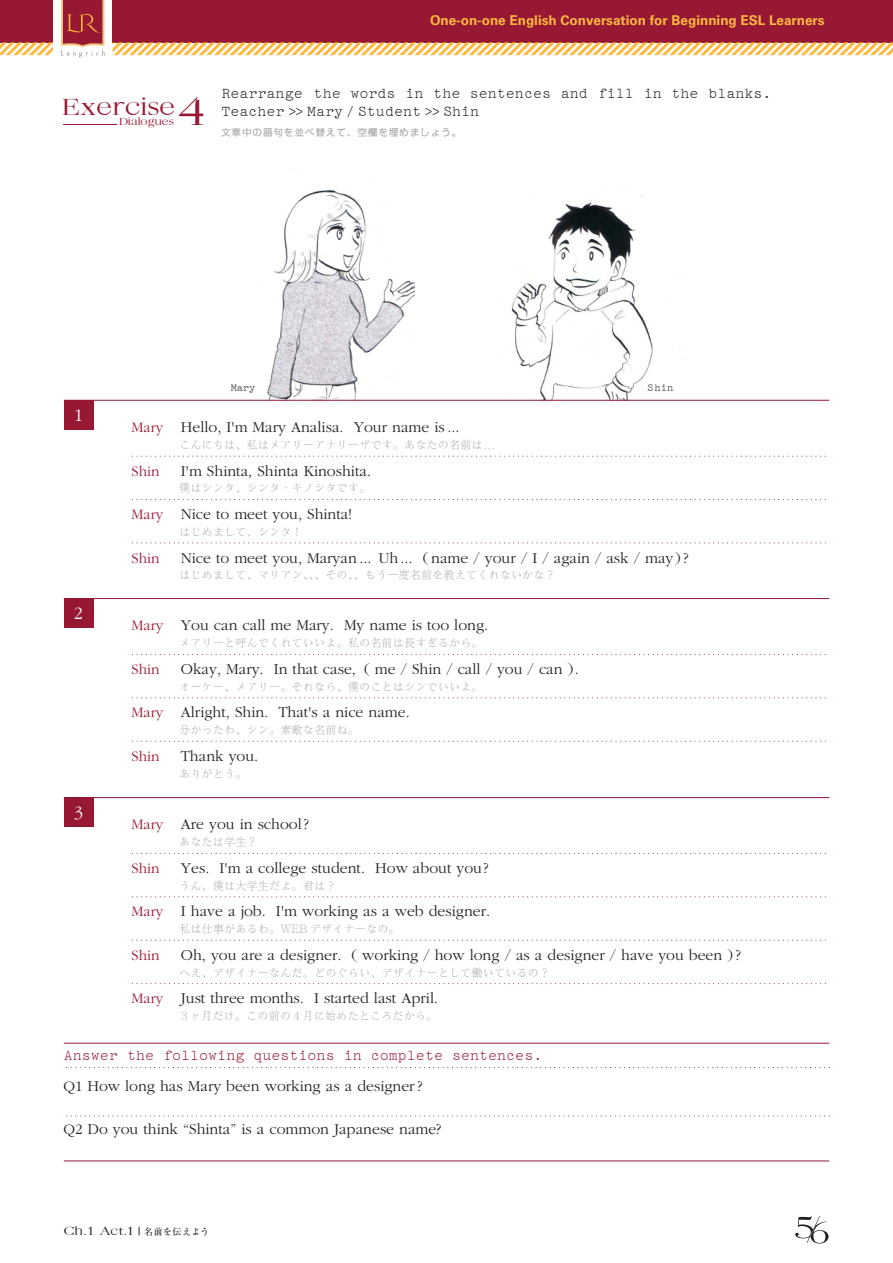
<style>
.page{position:relative;width:893px;height:1263px;background:#fff}
.page>*{position:absolute;margin:0;border:0;box-sizing:border-box;transform-origin:0 0}
.t1{font:300 40.5px "Quantas Broad";color:#971833}
.t2{font:300 24px "Quantas Broad";color:#971833}
.t3{font:300 18px "Garamond";color:#fff}
.t4{font:300 15.75px "Garamond";color:#231f20}
.t5{font:15px/18px "Pica 10 Pitch BT";color:#231f20}
.t6{font:300 15px "Garamond";color:#971833}
.t7{font:15px "Pica 10 Pitch BT";color:#971833}
.t8{font:700 13.5px "Univers";color:#fdb940}
.t9{font:300 12px "Quantas Broad";color:#231f20}
.t10{font:300 11.25px "Jomin Std";color:#9d9fa2}
.t11{font:300 10.5px "Quantas Broad";color:#971833}
.t12{font:10.5px "Pica 10 Pitch BT";letter-spacing:-.01em;color:#231f20}
.t13{font:9.75px "Kakumin Pro";letter-spacing:.075em;color:#9d9fa2}
.s1{font-size:15px}
.s2{font-family:"Ryumin Pro";font-weight:500;font-size:9px}
</style>
<div class="page">
<img style="left:233px;top:190px;width:182px;height:210px">
<img style="left:415px;top:195px;width:323px;height:205px">
<hr style="left:63px;top:124px;width:54px;height:1px;background:#971833">
<hr style="left:64px;top:400px;width:765px;height:1px;background:#971833">
<svg style="left:132px;top:499px;width:694px;height:1px"></svg>
<svg style="left:132px;top:456px;width:694px;height:1px"></svg>
<svg style="left:132px;top:542px;width:694px;height:1px"></svg>
<svg style="left:0;top:0;width:893px;height:57px;background:#b24d52"></svg>
<svg style="left:795px;top:1216px;width:33px;height:27px"></svg>
<svg style="left:132px;top:654px;width:694px;height:1px"></svg>
<svg style="left:132px;top:741px;width:694px;height:1px"></svg>
<svg style="left:132px;top:697px;width:694px;height:1px"></svg>
<hr style="left:64px;top:598px;width:765px;height:1px;background:#971833">
<hr style="left:64px;top:797px;width:765px;height:1px;background:#971833">
<svg style="left:132px;top:853px;width:694px;height:1px"></svg>
<svg style="left:132px;top:896px;width:694px;height:1px"></svg>
<svg style="left:132px;top:983px;width:694px;height:1px"></svg>
<svg style="left:132px;top:940px;width:694px;height:1px"></svg>
<hr style="left:64px;top:1043px;width:765px;height:1px;background:#971833">
<svg style="left:66px;top:1067px;width:763px;height:1px"></svg>
<svg style="left:66px;top:1116px;width:763px;height:1px"></svg>
<hr style="left:64px;top:1161px;width:765px;height:1px;background:#971833">
<div style="left:64px;top:400px;width:30px;height:30px;background:#971833"></div>
<div style="left:64px;top:598px;width:30px;height:30px;background:#971833"></div>
<div style="left:64px;top:797px;width:30px;height:30px;background:#971833"></div>
<p class="t8" style="left:430px;top:13px;width:396px">One-on-one English Conversation for Beginning ESL Learners</p>
<h1 class="t1" style="left:176px;top:88px;width:31px">4</h1>
<h2 class="t2" style="left:62px;top:93px;width:115px">Exercise</h2>
<p class="t11" style="left:119px;top:116px;width:57px">Dialogues</p>
<p class="t5" style="left:221px;top:85px;width:552px">Rearrange the words in the sentences and fill in the blanks.<br>Teacher &gt;&gt; Mary / Student &gt;&gt; Shin</p>
<p class="t13" style="left:221px;top:124px;width:242px">文章中の語句を並べ替えて、空欄を埋めましょう。</p>
<p class="t12" style="left:231px;top:382px;width:26px">Mary</p>
<p class="t12" style="left:647px;top:382px;width:28px">Shin</p>
<p class="t3" style="left:74px;top:405px;width:10px">1</p>
<p class="t3" style="left:74px;top:604px;width:10px">2</p>
<p class="t3" style="left:74px;top:803px;width:10px">3</p>
<p class="t6" style="left:132px;top:419px;width:33px">Mary</p>
<p class="t6" style="left:132px;top:463px;width:29px">Shin</p>
<p class="t6" style="left:132px;top:506px;width:33px">Mary</p>
<p class="t6" style="left:132px;top:550px;width:29px">Shin</p>
<p class="t6" style="left:132px;top:618px;width:33px">Mary</p>
<p class="t6" style="left:132px;top:661px;width:29px">Shin</p>
<p class="t6" style="left:132px;top:705px;width:33px">Mary</p>
<p class="t6" style="left:132px;top:748px;width:29px">Shin</p>
<p class="t4" style="left:181px;top:419px;width:280px">Hello, I'm Mary Analisa. Your name is ...</p>
<p class="t4" style="left:181px;top:462px;width:192px">I'm Shinta, Shinta Kinoshita.</p>
<p class="t4" style="left:181px;top:506px;width:173px">Nice to meet you, Shinta!</p>
<p class="t4" style="left:181px;top:549px;width:509px">Nice to meet you, Maryan ... Uh... ( name / your / I / again / ask / may) ?</p>
<p class="t10" style="left:179px;top:435px;width:317px">こんにちは、私はメアリーアナリーザです。あなたの名前は . . .</p>
<p class="t10" style="left:179px;top:478px;width:193px">僕はシンタ、シンタ・キノシタです。</p>
<p class="t10" style="left:179px;top:522px;width:125px">はじめまして、シンタ！</p>
<p class="t10" style="left:179px;top:565px;width:378px">はじめまして、マリアン、、、その、、もう一度名前を教えてくれないかな？</p>
<p class="t4" style="left:181px;top:617px;width:309px">You can call me Mary. My name is too long.</p>
<p class="t4" style="left:181px;top:660px;width:400px">Okay, Mary. In that case, ( me / Shin / call / you / can ).</p>
<p class="t4" style="left:181px;top:704px;width:231px">Alright, Shin. That's a nice name.</p>
<p class="t4" style="left:181px;top:747px;width:79px">Thank you.</p>
<p class="t10" style="left:179px;top:633px;width:305px">メアリーと呼んでくれていいよ。私の名前は長すぎるから。</p>
<p class="t10" style="left:179px;top:677px;width:305px">オーケー、メアリー。それなら、僕のことはシンでいいよ。</p>
<p class="t10" style="left:179px;top:720px;width:181px">分かったわ、シン。素敵な名前ね。</p>
<p class="t10" style="left:179px;top:764px;width:69px">ありがとう。</p>
<p class="t6" style="left:132px;top:817px;width:33px">Mary</p>
<p class="t6" style="left:132px;top:860px;width:29px">Shin</p>
<p class="t6" style="left:132px;top:904px;width:33px">Mary</p>
<p class="t6" style="left:132px;top:947px;width:29px">Shin</p>
<p class="t6" style="left:132px;top:991px;width:33px">Mary</p>
<p class="t4" style="left:181px;top:816px;width:130px">Are you in school ?</p>
<p class="t4" style="left:181px;top:859px;width:309px">Yes. I'm a college student. How about you?</p>
<p class="t4" style="left:181px;top:903px;width:311px">I have a job. I'm working as a web designer.</p>
<p class="t4" style="left:181px;top:946px;width:562px">Oh, you are a designer. ( working / how long / as a designer / have you been ) ?</p>
<p class="t4" style="left:181px;top:990px;width:259px">Just three months. I started last April.</p>
<p class="t10" style="left:179px;top:832px;width:80px">あなたは学生？</p>
<p class="t10" style="left:179px;top:876px;width:159px">うん、僕は大学生だよ。君は？</p>
<p class="t10" style="left:179px;top:919px;width:222px">私は仕事があるわ。WEB デザイナーなの。</p>
<p class="t10" style="left:179px;top:963px;width:373px">へえ、デザイナーなんだ。どのぐらい、デザイナーとして働いているの？</p>
<p class="t10" style="left:179px;top:1006px;width:260px">３ヶ月だけ。この前の４月に始めたところだから。</p>
<p class="t7" style="left:64px;top:1046px;width:480px">Answer the following questions in complete sentences.</p>
<p class="t4" style="left:63px;top:1077px;width:361px"><span class="s1">Q1</span> How long has Mary been working as a designer ?</p>
<p class="t4" style="left:63px;top:1121px;width:379px"><span class="s1">Q2</span> Do you think “Shinta” is a common Japanese name?</p>
<p class="t9" style="left:64px;top:1224px;width:147px">Ch.1 Act.1 <span class="s2">名前を伝えよう</span></p>
</div>
